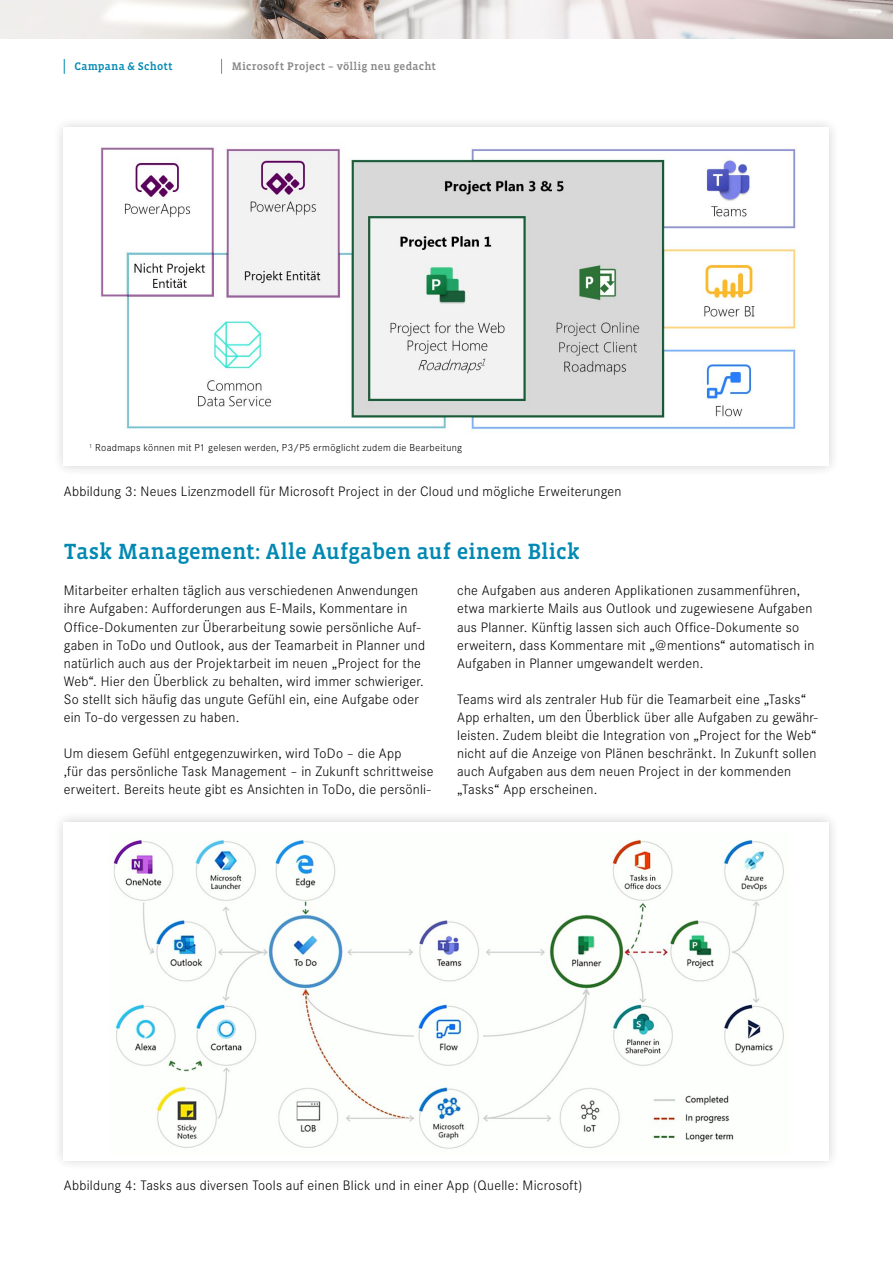
<style>
.page{position:relative;width:893px;height:1263px;background:#fff}
.page>*{position:absolute;margin:0;border:0;box-sizing:border-box;transform-origin:0 0}
._03_Headline_VistaSl{font:500 22.5px "Vista Slab OT";letter-spacing:-.005em;color:#0089b3}
._07_Copytext_Corpora{font:300 14.25px/18px "Corporate S";letter-spacing:.015em;color:#000}
._01_Spitzzeile_Vista{font:500 11.25px "Vista Slab OT";letter-spacing:.02em;color:#878787}
._01_Spitzzeile_Vista-2{font:500 11.25px "Vista Slab OT";letter-spacing:.025em;color:#0089b3}
._07_Copytext_Corpora-2{font:300 10.5px "Corporate S";letter-spacing:.03em;color:#000}
</style>
<div class="page">
<img style="left:0;top:0;width:893px;height:38px">
<svg style="left:221px;top:59px;width:1px;height:15px"></svg>
<svg style="left:64px;top:59px;width:1px;height:15px"></svg>
<div style="left:52px;top:116px;width:789px;height:362px;background:#f7f7f7"></div>
<div style="left:64px;top:127px;width:765px;height:339px;background:#fff"></div>
<div style="left:52px;top:810px;width:789px;height:362px;background:#f7f7f7"></div>
<div style="left:64px;top:822px;width:765px;height:338px;background:#fff"></div>
<img style="left:100px;top:147px;width:696px;height:283px">
<img style="left:108px;top:839px;width:676px;height:310px">
<p class="_01_Spitzzeile_Vista-2" style="left:74px;top:61px;width:100px">Campana &amp; Schott</p>
<p class="_01_Spitzzeile_Vista" style="left:232px;top:61px;width:206px">Microsoft Project – völlig neu gedacht</p>
<p class="_07_Copytext_Corpora-2" style="left:89px;top:442px;width:374px"><sup>1</sup> Roadmaps können mit P1 gelesen werden, P3/P5 ermöglicht zudem die Bearbeitung</p>
<p class="_07_Copytext_Corpora" style="left:64px;top:483px;width:559px">Abbildung 3: Neues Lizenzmodell für Microsoft Project in der Cloud und mögliche Erweiterungen</p>
<p class="_03_Headline_VistaSl" style="left:64px;top:540px;width:518px">Task Management: Alle Aufgaben auf einem Blick</p>
<p class="_07_Copytext_Corpora" style="left:64px;top:582px;width:363px">Mitarbeiter erhalten täglich aus verschiedenen Anwendungen ihre Aufgaben: Aufforderungen aus E-Mails, Kommentare in Office-Dokumenten zur Überarbeitung sowie persönliche Auf&shy;gaben in ToDo und Outlook, aus der Teamarbeit in Planner und natürlich auch aus der Projektarbeit im neuen „Project for the Web“. Hier den Überblick zu behalten, wird immer schwieriger.<br>So stellt sich häufig das ungute Gefühl ein, eine Aufgabe oder ein To-do vergessen zu haben.</p>
<p class="_07_Copytext_Corpora" style="left:64px;top:744px;width:371px">Um diesem Gefühl entgegenzuwirken, wird ToDo – die App<br>‚für das persönliche Task Management – in Zukunft schrittweise erweitert. Bereits heute gibt es Ansichten in ToDo, die persönli-</p>
<p class="_07_Copytext_Corpora" style="left:457px;top:582px;width:359px">che Aufgaben aus anderen Applikationen zusammenführen, etwa markierte Mails aus Outlook und zugewiesene Aufgaben aus Planner. Künftig lassen sich auch Office-Dokumente so erweitern, dass Kommentare mit „@mentions“ automatisch in Aufgaben in Planner umgewandelt werden.</p>
<p class="_07_Copytext_Corpora" style="left:457px;top:690px;width:362px">Teams wird als zentraler Hub für die Teamarbeit eine „Tasks“ App erhalten, um den Überblick über alle Aufgaben zu gewähr&shy;leisten. Zudem bleibt die Integration von „Project for the Web“ nicht auf die Anzeige von Plänen beschränkt. In Zukunft sollen auch Aufgaben aus dem neuen Project in der kommenden „Tasks“ App erscheinen.</p>
<p class="_07_Copytext_Corpora" style="left:64px;top:1176px;width:520px">Abbildung 4: Tasks aus diversen Tools auf einen Blick und in einer App (Quelle: Microsoft)</p>
</div>
